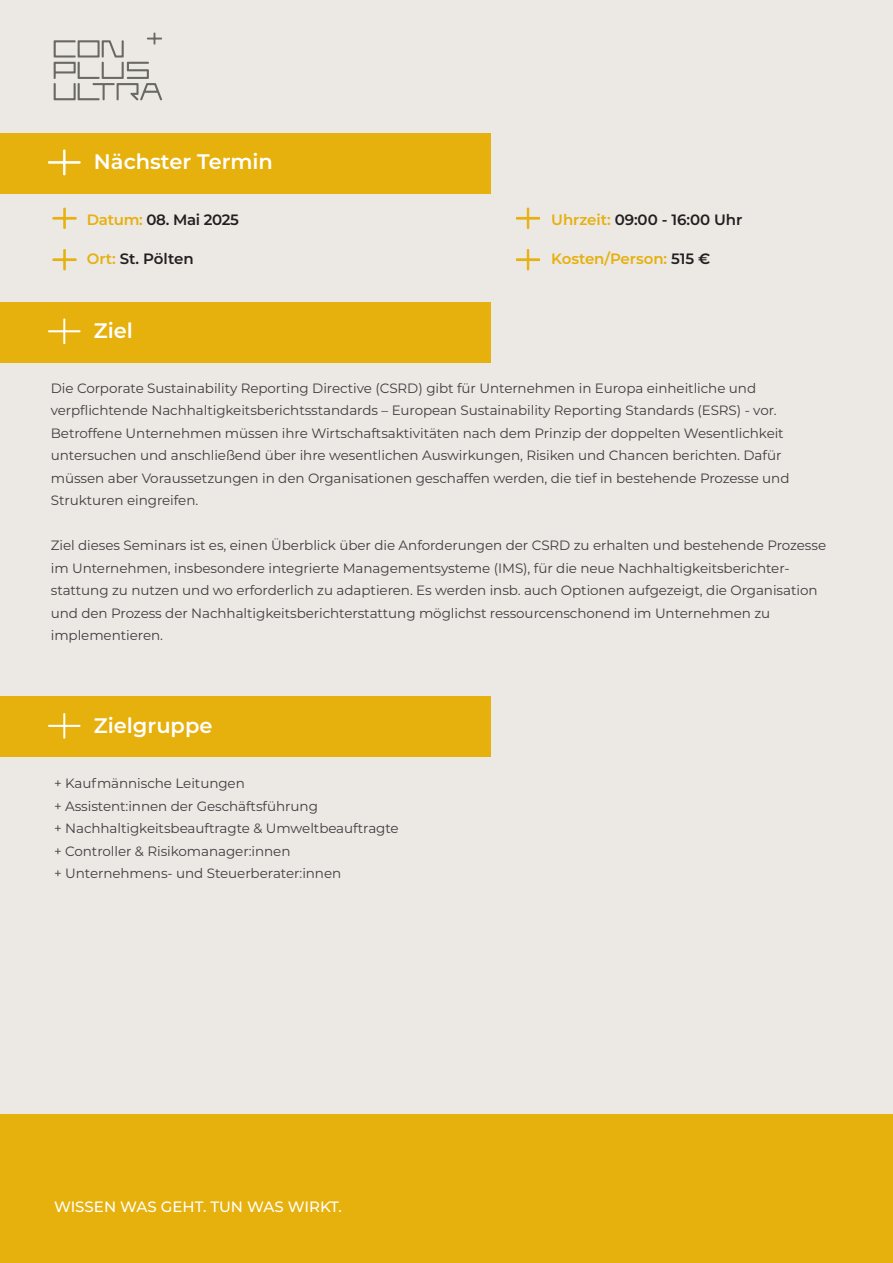
<style>
.page{position:relative;width:893px;height:1263px;background:#ece8e4}
.page>*{position:absolute;margin:0;border:0;box-sizing:border-box;transform-origin:0 0}
.t1{font:600 21px "Montserrat";color:#fff}
.Absatzformat_1{font:600 15px "Montserrat";letter-spacing:-.005em;color:#231f20}
.t2{font:500 15px "Montserrat";color:#fff}
.Absatzformat_1-2{font:600 15px "Montserrat";letter-spacing:-.005em;color:#e6b00d}
.t3{font:13.5px/22.5px "Montserrat";letter-spacing:-.005em;color:#3e3e3f}
.s1{color:#e6b00d}
.s2{color:#231f20}
</style>
<div class="page">
<div style="left:0;top:1114px;width:893px;height:149px;background:#e6b00d"></div>
<div style="left:0;top:133px;width:490px;height:61px;background:#e6b00d"></div>
<div style="left:0;top:302px;width:490px;height:61px;background:#e6b00d"></div>
<svg style="left:48px;top:318px;width:32px;height:26px"></svg>
<svg style="left:54px;top:33px;width:108px;height:67px"></svg>
<svg style="left:48px;top:150px;width:32px;height:25px"></svg>
<svg style="left:53px;top:208px;width:23px;height:21px"></svg>
<svg style="left:516px;top:208px;width:24px;height:21px"></svg>
<svg style="left:53px;top:249px;width:23px;height:21px"></svg>
<svg style="left:516px;top:249px;width:24px;height:21px"></svg>
<div style="left:0;top:696px;width:490px;height:61px;background:#e6b00d"></div>
<svg style="left:48px;top:713px;width:32px;height:26px"></svg>
<p class="t1" style="left:94px;top:147px;width:181px">Nächster Termin</p>
<p class="Absatzformat_1" style="left:87px;top:209px;width:154px"><span class="s1">Datum:</span> 08. Mai 2025</p>
<p class="Absatzformat_1" style="left:87px;top:248px;width:108px"><span class="s1">Ort:</span> St. Pölten</p>
<p class="t1" style="left:94px;top:316px;width:41px">Ziel</p>
<p class="Absatzformat_1" style="left:551px;top:209px;width:193px"><span class="s1">Uhrzeit:</span> 09:00 - 16:00 Uhr</p>
<p class="Absatzformat_1-2" style="left:551px;top:248px;width:161px">Kosten/Person: <span class="s2">515 €</span></p>
<p class="t3" style="left:51px;top:376px;width:727px">Die Corporate Sustainability Reporting Directive (CSRD) gibt für Unternehmen in Europa einheitliche und verpflichtende Nachhaltigkeitsberichtsstandards – European Sustainability Reporting Standards (ESRS) - vor.</p>
<p class="t3" style="left:51px;top:421px;width:740px">Betroffene Unternehmen müssen ihre Wirtschaftsaktivitäten nach dem Prinzip der doppelten Wesentlichkeit untersuchen und anschließend über ihre wesentlichen Auswirkungen, Risiken und Chancen berichten. Dafür müssen aber Voraussetzungen in den Organisationen geschaffen werden, die tief in bestehende Prozesse und Strukturen eingreifen.</p>
<p class="t3" style="left:51px;top:534px;width:777px">Ziel dieses Seminars ist es, einen Überblick über die Anforderungen der CSRD zu erhalten und bestehende Prozesse im Unternehmen, insbesondere integrierte Managementsysteme (IMS), für die neue Nachhaltigkeitsberichter&shy;stattung zu nutzen und wo erforderlich zu adaptieren. Es werden insb. auch Optionen aufgezeigt, die Organisation und den Prozess der Nachhaltigkeitsberichterstattung möglichst ressourcenschonend im Unternehmen zu implementieren.</p>
<p class="t1" style="left:94px;top:710px;width:120px">Zielgruppe</p>
<p class="t3" style="left:54px;top:771px;width:192px">+ Kaufmännische Leitungen</p>
<p class="t3" style="left:54px;top:794px;width:265px">+ Assistent:innen der Geschäftsführung</p>
<p class="t3" style="left:54px;top:816px;width:346px">+ Nachhaltigkeitsbeauftragte &amp; Umweltbeauftragte</p>
<p class="t3" style="left:54px;top:839px;width:238px">+ Controller &amp; Risikomanager:innen</p>
<p class="t3" style="left:54px;top:861px;width:289px">+ Unternehmens- und Steuerberater:innen</p>
<p class="t2" style="left:54px;top:1196px;width:289px">WISSEN WAS GEHT. TUN WAS WIRKT.</p>
</div>
